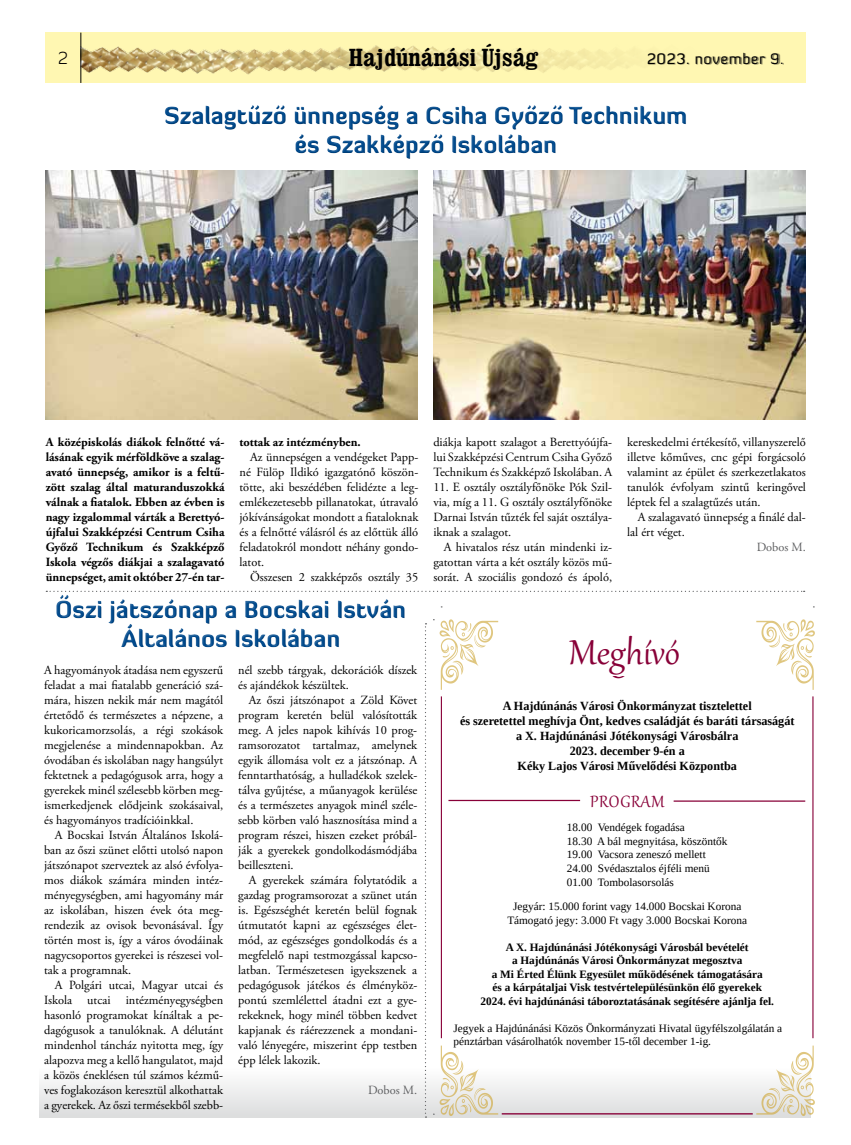
<style>
.page{position:relative;width:851px;height:1145px;background:#fff}
.page>*{position:absolute;margin:0;border:0;box-sizing:border-box;transform-origin:0 0}
.t1{font:52.75px "Gabriola";color:#880038;scale:.83 1}
.t2{font:42.5px "Gabriola";color:#880038}
.t3{font:700 condensed 25px "Clarendon";color:#000}
.t4{font:900 23.75px/28.5px "Diavlo";color:#004a8d;text-align:center}
.t5{font:20px "Gabriola";letter-spacing:.035em;color:#880038}
.t6{font:300 17.5px "Diavlo";color:#000}
.t7{font:15px "Diavlo";letter-spacing:.04em;color:#000}
.t8{font:12.5px/15px "Adobe Garamond Pro";color:#000;text-align:justify}
.t9{font:700 12.5px/15px "Adobe Garamond Pro";color:#000;text-align:justify}
.t10{font:700 12.5px/15px "Liberation Serif";color:#000;text-align:center}
.t11{font:12.5px "Adobe Garamond Pro";color:#5f6062}
.t12{font:11.25px/13.5px "Liberation Serif";color:#000}
.t13{font:700 11.25px/13.5px "Liberation Serif";color:#000;text-align:center}
</style>
<div class="page">
<div style="left:45px;top:33px;width:760px;height:50px;background:#fff7b2"></div>
<img style="left:81px;top:38px;width:548px;height:44px">
<hr style="left:80px;top:33px;width:1px;height:50px;background:#000">
<div style="left:648px;top:53px;width:136px;height:12px;background:#000;opacity:.5"></div>
<div style="left:40px;top:1063px;width:771px;height:54px;background:linear-gradient(to bottom,#fff,#ddddde)"></div>
<hr style="left:440px;top:696px;width:2px;height:342px;background:#880038">
<svg style="left:433px;top:1045px;width:65px;height:71px"></svg>
<svg style="left:756px;top:1045px;width:58px;height:71px"></svg>
<svg style="left:433px;top:619px;width:65px;height:71px"></svg>
<svg style="left:756px;top:619px;width:58px;height:71px"></svg>
<hr style="left:812px;top:696px;width:1px;height:342px;background:#880038">
<hr style="left:501px;top:1113px;width:251px;height:1px;background:#880038">
<hr style="left:448px;top:800px;width:132px;height:1px;background:#880038">
<hr style="left:673px;top:800px;width:132px;height:1px;background:#880038">
<div style="left:164px;top:105px;width:524px;height:55px;background:#000;opacity:.4"></div>
<img style="left:45px;top:171px;width:372px;height:248px">
<img style="left:433px;top:171px;width:372px;height:248px">
<div style="left:56px;top:595px;width:351px;height:55px;background:#000;opacity:.4"></div>
<svg style="left:425px;top:623px;width:1px;height:494px"></svg>
<svg style="left:46px;top:590px;width:758px;height:2px"></svg>
<h3 class="t6" style="left:58px;top:47px;width:11px">2</h3>
<h3 class="t3" style="left:349px;top:42px;width:191px">Hajdúnánási Újság</h3>
<p class="t7" style="left:647px;top:49px;width:138px">2023. november 9.</p>
<h3 class="t4" style="left:164px;top:101px;width:524px">Szalagtűző ünnepség a Csiha Győző Technikum és Szakképző Iskolában</h3>
<p class="t9" style="left:46px;top:434px;width:180px">A középiskolás diákok felnőtté vá&shy;lásának egyik mérföldköve a szalag&shy;avató ünnepség, amikor is a feltű&shy;zött szalag által maturanduszokká válnak a fiatalok. Ebben az évben is nagy izgalommal várták a Berettyó&shy;újfalui Szakképzési Centrum Csiha Győző Technikum és Szakképző Iskola végzős diákjai a szalagavató ünnepséget, amit október 27-én tar-</p>
<p class="t9" style="left:239px;top:434px;width:123px">tottak az intézményben.</p>
<p class="t8" style="left:239px;top:450px;width:180px;text-indent:11px">Az ünnepségen a vendégeket Papp&shy;né Fülöp Ildikó igazgatónő köszön&shy;tötte, aki beszédében felidézte a leg&shy;emlékezetesebb pillanatokat, útravaló jókívánságokat mondott a fiataloknak és a felnőtté válásról és az előttük álló feladatokról mondott néhány gondo&shy;latot.</p>
<p class="t8" style="left:250px;top:570px;width:170px">Összesen 2 szakképzős osztály 35</p>
<h3 class="t4" style="left:55px;top:595px;width:352px">Őszi játszónap a Bocskai István<br>Általános Iskolában</h3>
<p class="t8" style="left:44px;top:662px;width:180px">A hagyományok átadása nem egyszerű feladat a mai fiatalabb generáció szá&shy;mára, hiszen nekik már nem magától értetődő és természetes a népzene, a kukoricamorzsolás, a régi szokások megjelenése a mindennapokban. Az óvodában és iskolában nagy hangsúlyt fektetnek a pedagógusok arra, hogy a gyerekek minél szélesebb körben meg&shy;ismerkedjenek elődjeink szokásaival, és hagyományos tradícióinkkal.</p>
<p class="t8" style="left:44px;top:827px;width:180px;text-indent:11px">A Bocskai István Általános Iskolá&shy;ban az őszi szünet előtti utolsó napon játszónapot szerveztek az alsó évfolya&shy;mos diákok számára minden intéz&shy;ményegységben, ami hagyomány már az iskolában, hiszen évek óta meg&shy;rendezik az ovisok bevonásával. Így történ most is, így a város óvodáinak nagycsoportos gyerekei is részesei vol&shy;tak a programnak.</p>
<p class="t8" style="left:44px;top:977px;width:180px;text-indent:11px">A Polgári utcai, Magyar utcai és Iskola utcai intézményegységben hasonló programokat kínáltak a pe&shy;dagógusok a tanulóknak. A délutánt mindenhol táncház nyitotta meg, így alapozva meg a kellő hangulatot, majd a közös éneklésen túl számos kézmű&shy;ves foglakozáson keresztül alkothattak a gyerekek. Az őszi termésekből szebb-</p>
<p class="t8" style="left:238px;top:662px;width:180px">nél szebb tárgyak, dekorációk díszek és ajándékok készültek.</p>
<p class="t8" style="left:238px;top:692px;width:180px;text-indent:11px">Az őszi játszónapot a Zöld Követ program keretén belül valósították meg. A jeles napok kihívás 10 prog&shy;ramsorozatot tartalmaz, amelynek egyik állomása volt ez a játszónap. A fenntarthatóság, a hulladékok szelek&shy;tálva gyűjtése, a műanyagok kerülése és a természetes anyagok minél széle&shy;sebb körben való hasznosítása mind a program részei, hiszen ezeket próbál&shy;ják a gyerekek gondolkodásmódjába beilleszteni.</p>
<p class="t8" style="left:238px;top:872px;width:180px;text-indent:11px">A gyerekek számára folytatódik a gazdag programsorozat a szünet után is. Egészséghét keretén belül fognak útmutatót kapni az egészséges élet&shy;mód, az egészséges gondolkodás és a megfelelő napi testmozgással kapcso&shy;latban. Természetesen igyekszenek a pedagógusok játékos és élményköz&shy;pontú szemlélettel átadni ezt a gye&shy;rekeknek, hogy minél többen kedvet kapjanak és ráérezzenek a mondani&shy;való lényegére, miszerint épp testben épp lélek lakozik.</p>
<p class="t11" style="left:368px;top:1082px;width:51px">Dobos M.</p>
<p class="t8" style="left:433px;top:435px;width:180px">diákja kapott szalagot a Berettyóújfa&shy;lui Szakképzési Centrum Csiha Győző Technikum és Szakképző Iskolában. A</p>
<p class="t8" style="left:433px;top:480px;width:180px">11. E osztály osztályfőnöke Pók Szil&shy;via, míg a 11. G osztály osztályfőnöke Darnai István tűzték fel saját osztálya&shy;iknak a szalagot.</p>
<p class="t8" style="left:433px;top:540px;width:180px;text-indent:11px">A hivatalos rész után mindenki iz&shy;gatottan várta a két osztály közös mű&shy;sorát. A szociális gondozó és ápoló,</p>
<p class="t8" style="left:627px;top:435px;width:180px">kereskedelmi értékesítő, villanyszerelő illetve kőműves, cnc gépi forgácsoló valamint az épület és szerkezetlakatos tanulók évfolyam szintű keringővel léptek fel a szalagtűzés után.</p>
<p class="t8" style="left:627px;top:510px;width:180px;text-indent:11px">A szalagavató ünnepség a finálé dal&shy;lal ért véget.</p>
<p class="t11" style="left:756px;top:539px;width:51px">Dobos M.</p>
<h1 class="t1" style="left:570px;top:615px;width:138px">Meghívó</h1>
<p class="t10" style="left:460px;top:697px;width:336px">A Hajdúnánás Városi Önkormányzat tisztelettel<br>és szeretettel meghívja Önt, kedves családját és baráti társaságát a X. Hajdúnánási Jótékonysági Városbálra<br>2023. december 9-én a<br>Kéky Lajos Városi Művelődési Központba</p>
<h3 class="t5" style="left:590px;top:788px;width:76px">Program</h3>
<p class="t12" style="left:567px;top:821px;width:162px">18.00 Vendégek fogadása<br>18.30 A bál megnyitása, köszöntők<br>19.00 Vacsora zeneszó mellett<br>24.00 Svédasztalos éjféli menü<br>01.00 Tombolasorsolás</p>
<p class="t12" style="left:507px;top:899px;width:241px;text-align:center">Jegyár: 15.000 forint vagy 14.000 Bocskai Korona<br>Támogató jegy: 3.000 Ft vagy 3.000 Bocskai Korona</p>
<p class="t13" style="left:480px;top:940px;width:295px">A X. Hajdúnánási Jótékonysági Városbál bevételét<br>a Hajdúnánás Városi Önkormányzat megosztva<br>a Mi Érted Élünk Egyesület működésének támogatására<br>és a kárpátaljai Visk testvértelepülésünkön élő gyerekek 2024. évi hajdúnánási táboroztatásának segítésére ajánlja fel.</p>
<p class="t12" style="left:453px;top:1021px;width:330px">Jegyek a Hajdúnánási Közös Önkormányzati Hivatal ügyfélszolgálatán a pénztárban vásárolhatók november 15-től december 1-ig.</p>
<h2 class="t2" style="left:569px;top:624px;width:112px">Meghívó</h2>
</div>
